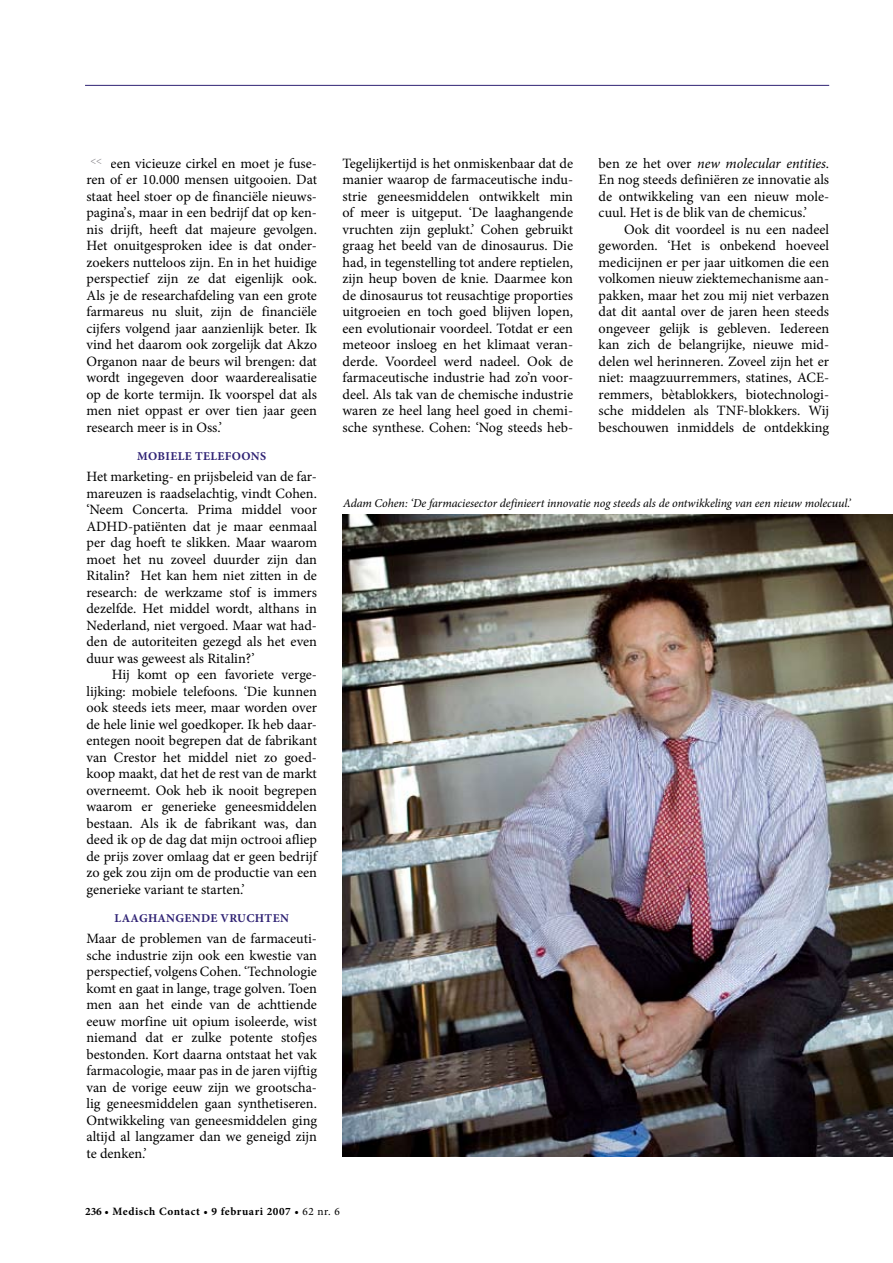
<style>
.page{position:relative;width:893px;height:1263px;background:#fff}
.page>*{position:absolute;margin:0;border:0;box-sizing:border-box;transform-origin:0 0}
.t1{font:14.25px/16.5px "Minion Pro";color:#000;text-align:justify}
.t2{font:italic 12px "Minion Pro";letter-spacing:-.005em;color:#000}
.t3{font:700 12px "Minion Pro";letter-spacing:.03em;color:#2f2274}
.t4{font:700 11.25px "Minion Pro";letter-spacing:.05em;color:#000}
.t5{font:10.5px "Minion Pro";color:#817f84}
.s1{font-style:italic}
.s2{font-weight:400}
</style>
<div class="page">
<hr style="left:85px;top:85px;width:744px;height:1px;background:#2f2274">
<img style="left:342px;top:515px;width:551px;height:642px">
<p class="t1" style="left:86px;top:155px;width:232px;text-indent:24px">een vicieuze cirkel en moet je fuse&shy;ren of er 10.000 mensen uitgooien. Dat staat heel stoer op de financiële nieuws&shy;pagina’s, maar in een bedrijf dat op ken&shy;nis drijft, heeft dat majeure gevolgen.<br>Het onuitgesproken idee is dat onder&shy;zoekers nutteloos zijn. En in het huidige perspectief zijn ze dat eigenlijk ook.<br>Als je de researchafdeling van een grote farmareus nu sluit, zijn de financiële cijfers volgend jaar aanzienlijk beter. Ik vind het daarom ook zorgelijk dat Akzo Organon naar de beurs wil brengen: dat wordt ingegeven door waarde-realisatie op de korte termijn. Ik voorspel dat als men niet oppast er over tien jaar geen research meer is in Oss.’</p>
<p class="t3" style="left:137px;top:448px;width:130px">MOBIELE TELEFOONS</p>
<p class="t1" style="left:86px;top:468px;width:232px">Het marketing- en prijsbeleid van de far&shy;mareuzen is raadselachtig, vindt Cohen. ‘Neem Concerta. Prima middel voor ADHD-patiënten dat je maar eenmaal per dag hoeft te slikken. Maar waarom moet het nu zoveel duurder zijn dan Ritalin? Het kan hem niet zitten in de research: de werkzame stof is immers dezelfde. Het middel wordt, althans in Nederland, niet vergoed. Maar wat had&shy;den de autoriteiten gezegd als het even duur was geweest als Ritalin?’</p>
<p class="t1" style="left:86px;top:666px;width:232px;text-indent:26px">Hij komt op een favoriete verge&shy;lijking: mobiele telefoons. ‘Die kunnen ook steeds iets meer, maar worden over de hele linie wel goedkoper. Ik heb daar&shy;entegen nooit begrepen dat de fabrikant van Crestor het middel niet zo goed&shy;koop maakt, dat het de rest van de markt overneemt. Ook heb ik nooit begrepen waarom er generieke geneesmiddelen bestaan. Als ik de fabrikant was, dan deed ik op de dag dat mijn octrooi afliep de prijs zover omlaag dat er geen bedrijf zo gek zou zijn om de productie van een generieke variant te starten.’</p>
<p class="t3" style="left:115px;top:910px;width:176px">LAAGHANGENDE VRUCHTEN</p>
<p class="t1" style="left:86px;top:930px;width:232px">Maar de problemen van de farmaceuti&shy;sche industrie zijn ook een kwestie van perspectief, volgens Cohen. ‘Technologie komt en gaat in lange, trage golven. Toen men aan het einde van de achttiende eeuw morfine uit opium isoleerde, wist niemand dat er zulke potente stofjes bestonden. Kort daarna ontstaat het vak farmacologie, maar pas in de jaren vijftig van de vorige eeuw zijn we grootscha&shy;lig geneesmiddelen gaan synthetiseren.<br>Ontwikkeling van geneesmiddelen ging altijd al langzamer dan we geneigd zijn te denken.’</p>
<p class="t5" style="left:90px;top:154px;width:13px">&lt;&lt;</p>
<p class="t1" style="left:342px;top:155px;width:232px">Tegelijkertijd is het onmiskenbaar dat de manier waarop de farmaceutische indu&shy;strie geneesmiddelen ontwikkelt min of meer is uitgeput. ‘De laaghangende vruchten zijn geplukt.’ Cohen gebruikt graag het beeld van de dinosaurus. Die had, in tegenstelling tot andere reptielen, zijn heup boven de knie. Daarmee kon de dinosaurus tot reusachtige proporties uitgroeien en toch goed blijven lopen, een evolutionair voordeel. Totdat er een meteoor insloeg en het klimaat veran&shy;derde. Voordeel werd nadeel. Ook de farmaceutische industrie had zo’n voor&shy;deel. Als tak van de chemische industrie waren ze heel lang heel goed in chemi&shy;sche synthese. Cohen: ‘Nog steeds heb-</p>
<p class="t1" style="left:599px;top:155px;width:232px">ben ze het over <span class="s1">new molecular entities</span>.<br>En nog steeds definiëren ze innovatie als de ontwikkeling van een nieuw mole&shy;cuul. Het is de blik van de chemicus.’</p>
<p class="t1" style="left:599px;top:221px;width:232px;text-indent:26px">Ook dit voordeel is nu een nadeel geworden. ‘Het is onbekend hoeveel medicijnen er per jaar uitkomen die een volkomen nieuw ziektemechanisme aan&shy;pakken, maar het zou mij niet verbazen dat dit aantal over de jaren heen steeds ongeveer gelijk is gebleven. Iedereen kan zich de belangrijke, nieuwe mid&shy;delen wel herinneren. Zoveel zijn het er niet: maagzuurremmers, statines, ACE&shy;remmers, bètablokkers, biotechnologi&shy;sche middelen als TNF-blokkers. Wij beschouwen inmiddels de ontdekking</p>
<p class="t2" style="left:343px;top:495px;width:509px">Adam Cohen: ‘De farmaciesector definieert innovatie nog steeds als de ontwikkeling van een nieuw molecuul.’</p>
<p class="t4" style="left:85px;top:1203px;width:256px">236 • MEDISCH CONTACT • 9 FEBRUARI 2007 • <span class="s2">62 nr. 6</span></p>
</div>
